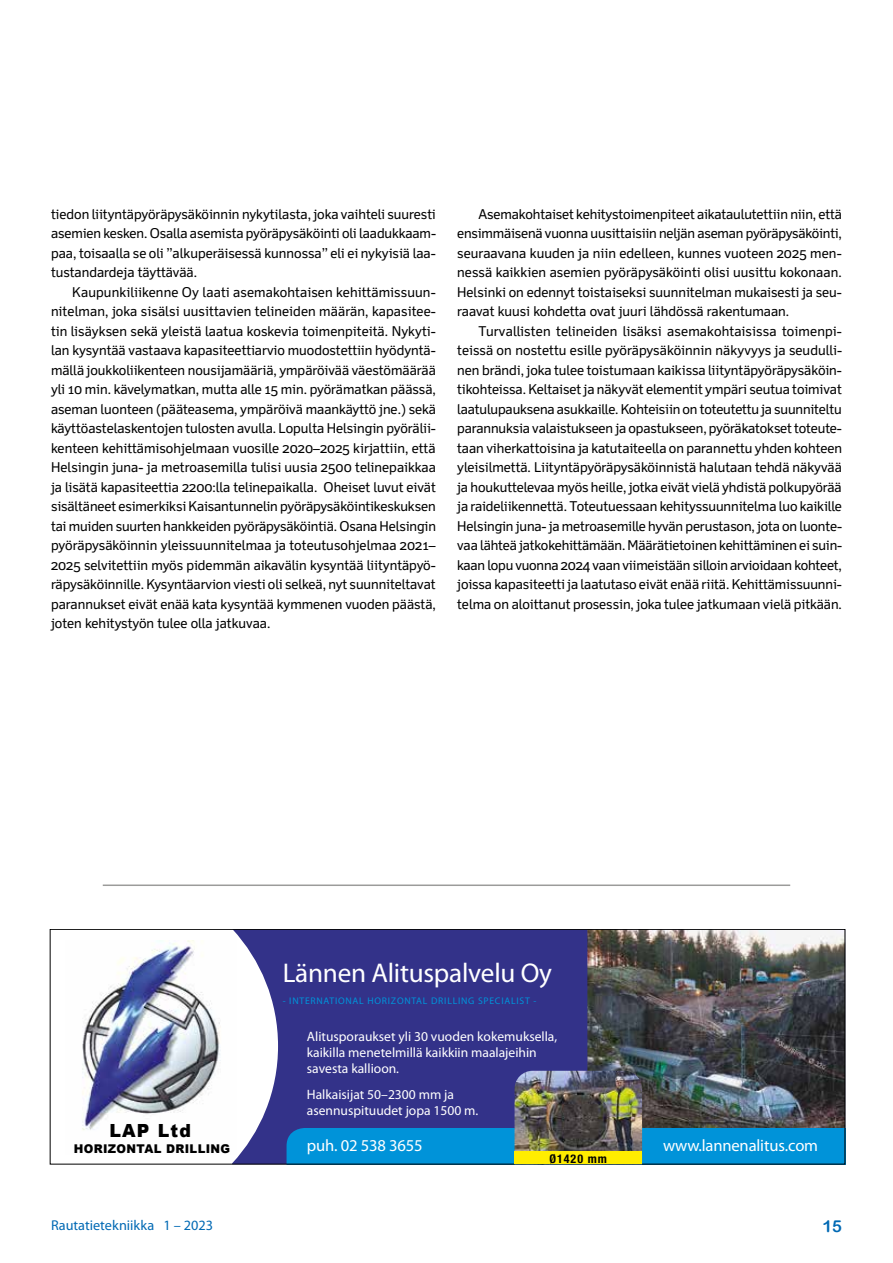
<style>
.page{position:relative;width:893px;height:1263px;background:#fff}
.page>*{position:absolute;margin:0;border:0;box-sizing:border-box;transform-origin:0 0}
.t1{font:27.15px "Helvetica Neue LT Std";letter-spacing:-.01em;color:#fff}
.t2{font:900 18.15px "Arial";letter-spacing:.07em;color:#000;scale:.96 1}
.t3{font:16.65px "Helvetica Neue LT Std";letter-spacing:-.01em;color:#fff}
.t4{font:16.5px "Arial Rounded MT Bold";color:#0069b4}
.t5{font:14.25px "Myriad Pro";color:#0069b4}
.t6{font:13.5px/19.5px "Felbridge Pro";color:#000;text-align:justify}
.t7{font:13.5px/16.4px "Helvetica Neue LT Std";color:#fff}
.t8{font:900 12px "Arial";letter-spacing:.03em;color:#000;scale:.96 1}
.t9{font:700 condensed 12px "Helvetica Neue";letter-spacing:.08em;color:#000}
.t10{font:9.6px "Helvetica Neue LT Std";letter-spacing:.08em;color:#0093d9}
</style>
<div class="page">
<img style="left:82px;top:940px;width:139px;height:190px">
<svg style="left:233px;top:931px;width:354px;height:231px;background:#494895"></svg>
<img style="left:587px;top:931px;width:256px;height:197px">
<div style="left:287px;top:1128px;width:556px;height:34px;background:#0093d9"></div>
<div style="left:50px;top:929px;width:795px;height:235px;border:1px solid #000"></div>
<img style="left:514px;top:1071px;width:128px;height:80px">
<div style="left:514px;top:1151px;width:128px;height:13px;background:#ffed00"></div>
<hr style="left:103px;top:884px;width:687px;height:2px;background:#9b9b9a">
<p class="t6" style="left:51px;top:204px;width:387px">tiedon liityntäpyöräpysäköinnin nykytilasta, joka vaihteli suuresti asemien kesken. Osalla asemista pyöräpysäköinti oli laadukkaam&shy;paa, toisaalla se oli ”alkuperäisessä kunnossa” eli ei nykyisiä laa&shy;tustandardeja täyttävää.</p>
<p class="t6" style="left:51px;top:282px;width:386px;text-indent:21px">Kaupunkiliikenne Oy laati asemakohtaisen kehittämissuun&shy;nitelman, joka sisälsi uusittavien telineiden määrän, kapasitee&shy;tin lisäyksen sekä yleistä laatua koskevia toimenpiteitä. Nykyti&shy;lan kysyntää vastaava kapasiteettiarvio muodostettiin hyödyntä&shy;mällä joukkoliikenteen nousijamääriä, ympäröivää väestömäärää yli 10 min. kävelymatkan, mutta alle 15 min. pyörämatkan päässä, aseman luonteen (pääteasema, ympäröivä maankäyttö jne.) sekä käyttöastelaskentojen tulosten avulla. Lopulta Helsingin pyörälii&shy;kenteen kehittämisohjelmaan vuosille 2020–2025 kirjattiin, että Helsingin juna- ja metroasemilla tulisi uusia 2500 telinepaikkaa ja lisätä kapasiteettia 2200:lla telinepaikalla. Oheiset luvut eivät sisältäneet esimerkiksi Kaisantunnelin pyöräpysäköintikeskuksen tai muiden suurten hankkeiden pyöräpysäköintiä. Osana Helsingin pyöräpysäköinnin yleissuunnitelmaa ja toteutusohjelmaa 2021– 2025 selvitettiin myös pidemmän aikavälin kysyntää liityntäpyö&shy;räpysäköinnille. Kysyntäarvion viesti oli selkeä, nyt suunniteltavat parannukset eivät enää kata kysyntää kymmenen vuoden päästä, joten kehitystyön tulee olla jatkuvaa.</p>
<p class="t6" style="left:457px;top:204px;width:386px;text-indent:21px">Asemakohtaiset kehitystoimenpiteet aikataulutettiin niin, että ensimmäisenä vuonna uusittaisiin neljän aseman pyöräpysäköinti, seuraavana kuuden ja niin edelleen, kunnes vuoteen 2025 men&shy;nessä kaikkien asemien pyöräpysäköinti olisi uusittu kokonaan.<br>Helsinki on edennyt toistaiseksi suunnitelman mukaisesti ja seu&shy;raavat kuusi kohdetta ovat juuri lähdössä rakentumaan.</p>
<p class="t6" style="left:457px;top:321px;width:386px;text-indent:21px">Turvallisten telineiden lisäksi asemakohtaisissa toimenpi&shy;teissä on nostettu esille pyöräpysäköinnin näkyvyys ja seudulli&shy;nen brändi, joka tulee toistumaan kaikissa liityntäpyöräpysäköin&shy;tikohteissa. Keltaiset ja näkyvät elementit ympäri seutua toimivat laatulupauksena asukkaille. Kohteisiin on toteutettu ja suunniteltu parannuksia valaistukseen ja opastukseen, pyöräkatokset toteute&shy;taan viherkattoisina ja katutaiteella on parannettu yhden kohteen yleisilmettä. Liityntäpyöräpysäköinnistä halutaan tehdä näkyvää ja houkuttelevaa myös heille, jotka eivät vielä yhdistä polkupyörää ja raideliikennettä. Toteutuessaan kehityssuunnitelma luo kaikille Helsingin juna- ja metroasemille hyvän perustason, jota on luonte&shy;vaa lähteä jatkokehittämään. Määrätietoinen kehittäminen ei suin&shy;kaan lopu vuonna 2024 vaan viimeistään silloin arvioidaan kohteet, joissa kapasiteetti ja laatutaso eivät enää riitä. Kehittämissuunni&shy;telma on aloittanut prosessin, joka tulee jatkumaan vielä pitkään.</p>
<h2 class="t2" style="left:109px;top:1117px;width:87px">LAP Ltd</h2>
<p class="t8" style="left:74px;top:1139px;width:165px">HORIZONTAL DRILLING</p>
<h1 class="t1" style="left:283px;top:956px;width:271px">Lännen Alituspalvelu Oy</h1>
<p class="t10" style="left:283px;top:995px;width:255px">- INTERNATIONAL HORIZONTAL DRILLING SPECIALIST -</p>
<p class="t7" style="left:307px;top:1028px;width:252px">Alitusporaukset yli 30 vuoden kokemuksella, kaikilla menetelmillä kaikkiin maalajeihin savesta kallioon.</p>
<p class="t7" style="left:307px;top:1086px;width:173px">Halkaisijat 50–2300 mm ja asennuspituudet jopa 1500 m.</p>
<p class="t3" style="left:307px;top:1135px;width:117px">puh. 02 538 3655</p>
<p class="t3" style="left:663px;top:1135px;width:156px">www.lannenalitus.com</p>
<p class="t9" style="left:550px;top:1151px;width:59px">Ø1420 mm</p>
<p class="t5" style="left:51px;top:1217px;width:164px">Rautatietekniikka 1 – 2023</p>
<p class="t4" style="left:822px;top:1216px;width:21px">15</p>
</div>
